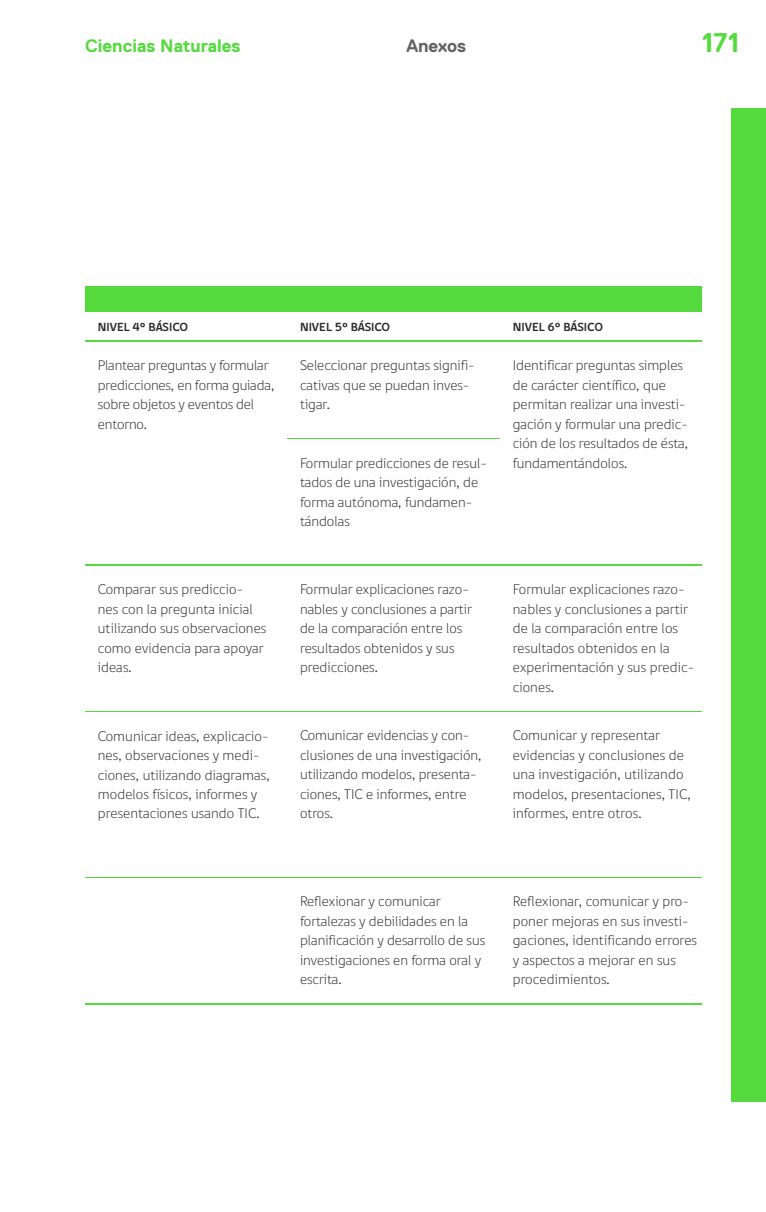
<style>
.page{position:relative;width:766px;height:1212px;background:#fff}
.page>*{position:absolute;margin:0;border:0;box-sizing:border-box;transform-origin:0 0}
.t1{font:700 27px "Replica Std";color:#55da3d}
.t2{font:700 18px "Replica Std";color:#55da3d}
.t3{font:700 18px "Replica Std";color:#636466}
.t4{font:14.25px/19.5px "Dignathin";color:#292829}
.t5{font:700 12px "Digna";color:#292829}
</style>
<div class="page">
<div style="left:731px;top:108px;width:34px;height:993px;background:#55da3d"></div>
<div style="left:85px;top:286px;width:616px;height:26px;background:#55da3d"></div>
<hr style="left:85px;top:340px;width:202px;height:2px;background:#55da3d">
<hr style="left:287px;top:340px;width:213px;height:2px;background:#55da3d">
<hr style="left:500px;top:340px;width:201px;height:2px;background:#55da3d">
<hr style="left:85px;top:711px;width:202px;height:1px;background:#55da3d">
<hr style="left:287px;top:711px;width:213px;height:1px;background:#55da3d">
<hr style="left:500px;top:711px;width:201px;height:1px;background:#55da3d">
<hr style="left:85px;top:877px;width:202px;height:1px;background:#55da3d">
<hr style="left:287px;top:877px;width:213px;height:1px;background:#55da3d">
<hr style="left:500px;top:877px;width:201px;height:1px;background:#55da3d">
<hr style="left:85px;top:1003px;width:202px;height:1px;background:#55da3d">
<hr style="left:287px;top:1003px;width:213px;height:1px;background:#55da3d">
<hr style="left:500px;top:1003px;width:201px;height:1px;background:#55da3d">
<hr style="left:85px;top:564px;width:202px;height:2px;background:#55da3d">
<hr style="left:500px;top:564px;width:201px;height:2px;background:#55da3d">
<hr style="left:287px;top:564px;width:213px;height:2px;background:#55da3d">
<hr style="left:287px;top:438px;width:213px;height:1px;background:#55da3d">
<p class="t2" style="left:85px;top:36px;width:157px">Ciencias Naturales</p>
<p class="t3" style="left:406px;top:36px;width:61px">Anexos</p>
<h1 class="t1" style="left:702px;top:27px;width:38px">171</h1>
<p class="t5" style="left:98px;top:319px;width:92px">NIVEL 4º BÁSICO</p>
<p class="t5" style="left:300px;top:319px;width:92px">NIVEL 5º BÁSICO</p>
<p class="t5" style="left:512px;top:319px;width:92px">NIVEL 6º BÁSICO</p>
<p class="t4" style="left:98px;top:356px;width:178px">Plantear preguntas y formular predicciones, en forma guiada, sobre objetos y eventos del entorno.</p>
<p class="t4" style="left:300px;top:356px;width:176px">Seleccionar preguntas signifi&shy;cativas que se puedan inves&shy;tigar.</p>
<p class="t4" style="left:512px;top:356px;width:177px">Identificar preguntas simples de carácter científico, que permitan realizar una investi&shy;gación y formular una predic&shy;ción de los resultados de ésta,</p>
<p class="t4" style="left:300px;top:453px;width:188px">Formular predicciones de resul-</p>
<p class="t4" style="left:512px;top:453px;width:116px">fundamentándolos.</p>
<p class="t4" style="left:300px;top:473px;width:180px">tados de una investigación, de forma autónoma, fundamen&shy;tándolas</p>
<p class="t4" style="left:98px;top:580px;width:170px">Comparar sus prediccio&shy;nes con la pregunta inicial utilizando sus observaciones como evidencia para apoyar ideas.</p>
<p class="t4" style="left:300px;top:580px;width:173px">Formular explicaciones razo&shy;nables y conclusiones a partir de la comparación entre los resultados obtenidos y sus predicciones.</p>
<p class="t4" style="left:512px;top:580px;width:183px">Formular explicaciones razo&shy;nables y conclusiones a partir de la comparación entre los resultados obtenidos en la experimentación y sus predic&shy;ciones.</p>
<p class="t4" style="left:98px;top:726px;width:173px">Comunicar ideas, explicacio&shy;nes, observaciones y medi&shy;ciones, utilizando diagramas, modelos físicos, informes y presentaciones usando TIC.</p>
<p class="t4" style="left:300px;top:726px;width:183px">Comunicar evidencias y con&shy;clusiones de una investigación, utilizando modelos, presenta&shy;ciones, TIC e informes, entre otros.</p>
<p class="t4" style="left:512px;top:726px;width:180px">Comunicar y representar evidencias y conclusiones de una investigación, utilizando modelos, presentaciones, TIC, informes, entre otros.</p>
<p class="t4" style="left:300px;top:892px;width:187px">Reflexionar y comunicar fortalezas y debilidades en la planificación y desarrollo de sus investigaciones en forma oral y escrita.</p>
<p class="t4" style="left:512px;top:892px;width:186px">Reflexionar, comunicar y pro&shy;poner mejoras en sus investi&shy;gaciones, identificando errores y aspectos a mejorar en sus procedimientos.</p>
</div>
